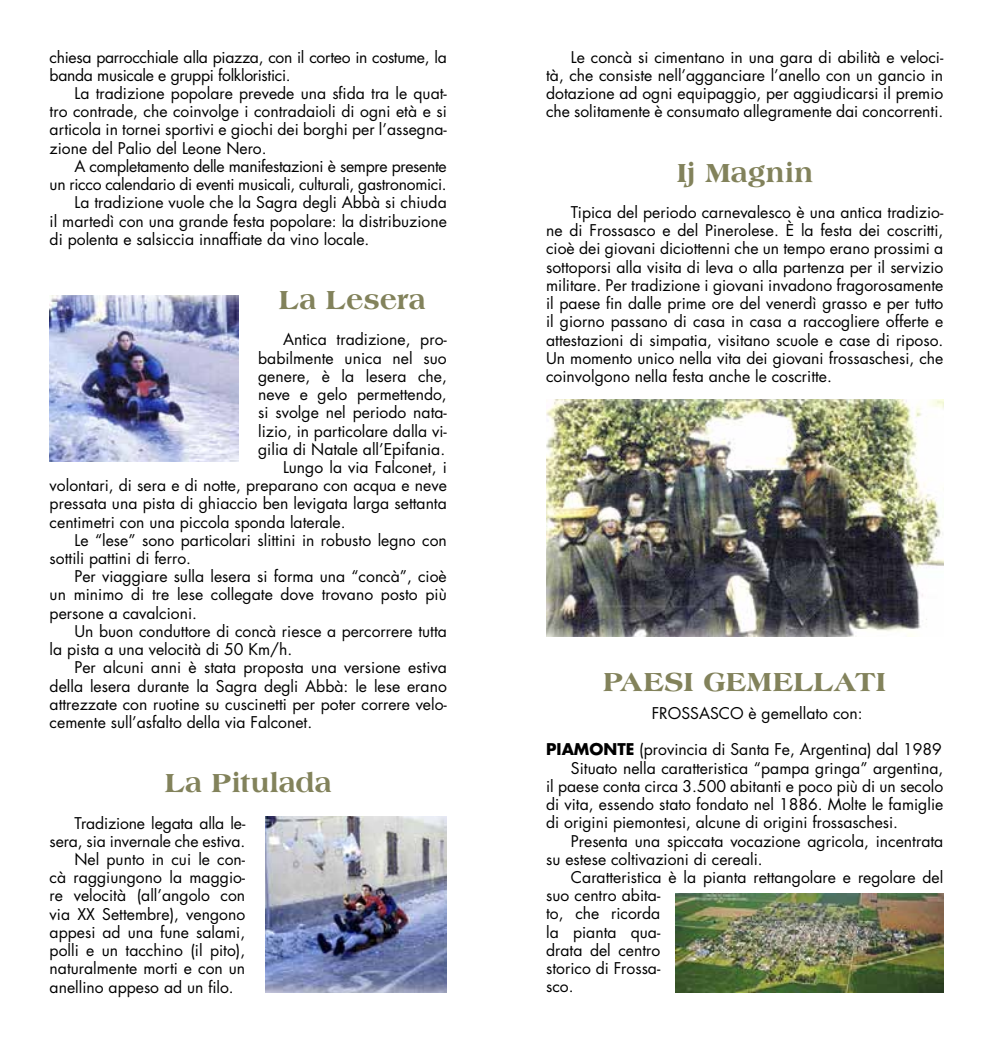
<style>
.page{position:relative;width:993px;height:1042px;background:#fff}
.page>*{position:absolute;margin:0;border:0;box-sizing:border-box;transform-origin:0 0}
.t1{font:800 28px "Americana Std";color:#82825b}
.t2{font:15.75px/18.2px "Futura Std";color:#000;text-align:justify}
.t3{font:15.75px/18.2px "Futura Std";letter-spacing:-.02em;color:#000}
.s1{font-weight:700}
</style>
<div class="page">
<img style="left:50px;top:296px;width:188px;height:165px">
<img style="left:265px;top:816px;width:181px;height:176px">
<img style="left:546px;top:399px;width:397px;height:237px">
<img style="left:675px;top:894px;width:268px;height:98px">
<p class="t3" style="left:50px;top:48px;width:398px">chiesa parrocchiale alla piazza, con il corteo in costume, la banda musicale e gruppi folkloristici.</p>
<p class="t2" style="left:50px;top:84px;width:398px;text-indent:25px">La tradizione popolare prevede una sfida tra le quat&shy;tro contrade, che coinvolge i contradaioli di ogni età e si articola in tornei sportivi e giochi dei borghi per l’assegna&shy;zione del Palio del Leone Nero.</p>
<p class="t3" style="left:74px;top:157px;width:374px">A completamento delle manifestazioni è sempre presente</p>
<p class="t3" style="left:50px;top:175px;width:398px">un ricco calendario di eventi musicali, culturali, gastronomici.</p>
<p class="t2" style="left:74px;top:194px;width:374px">La tradizione vuole che la Sagra degli Abbà si chiuda</p>
<p class="t2" style="left:50px;top:212px;width:398px">il martedì con una grande festa popolare: la distribuzione</p>
<p class="t2" style="left:50px;top:230px;width:321px">di polenta e salsiccia innaffiate da vino locale.</p>
<h1 class="t1" style="left:279px;top:283px;width:148px">La Lesera</h1>
<p class="t2" style="left:283px;top:331px;width:165px">Antica tradizione, pro-</p>
<p class="t2" style="left:258px;top:349px;width:190px">babilmente unica nel suo</p>
<p class="t2" style="left:258px;top:367px;width:190px">genere, è la lesera che,</p>
<p class="t2" style="left:258px;top:385px;width:190px">neve e gelo permettendo,</p>
<p class="t2" style="left:258px;top:404px;width:190px">si svolge nel periodo nata-</p>
<p class="t2" style="left:258px;top:422px;width:190px">lizio, in particolare dalla vi-</p>
<p class="t2" style="left:258px;top:440px;width:188px">gilia di Natale all’Epifania.</p>
<p class="t2" style="left:283px;top:458px;width:165px">Lungo la via Falconet, i</p>
<p class="t2" style="left:50px;top:476px;width:398px">volontari, di sera e di notte, preparano con acqua e neve</p>
<p class="t2" style="left:50px;top:495px;width:398px">pressata una pista di ghiaccio ben levigata larga settanta</p>
<p class="t2" style="left:50px;top:513px;width:297px">centimetri con una piccola sponda laterale.</p>
<p class="t2" style="left:74px;top:531px;width:374px">Le “lese” sono particolari slittini in robusto legno con</p>
<p class="t2" style="left:50px;top:549px;width:143px">sottili pattini di ferro.</p>
<p class="t2" style="left:74px;top:567px;width:374px">Per viaggiare sulla lesera si forma una “concà”, cioè</p>
<p class="t2" style="left:50px;top:586px;width:398px">un minimo di tre lese collegate dove trovano posto più</p>
<p class="t2" style="left:50px;top:604px;width:149px">persone a cavalcioni.</p>
<p class="t2" style="left:74px;top:622px;width:374px">Un buon conduttore di concà riesce a percorrere tutta</p>
<p class="t2" style="left:50px;top:640px;width:244px">la pista a una velocità di 50 Km/h.</p>
<p class="t2" style="left:74px;top:658px;width:374px">Per alcuni anni è stata proposta una versione estiva</p>
<p class="t2" style="left:50px;top:677px;width:398px">della lesera durante la Sagra degli Abbà: le lese erano</p>
<p class="t2" style="left:50px;top:695px;width:398px">attrezzate con ruotine su cuscinetti per poter correre velo-</p>
<p class="t2" style="left:50px;top:713px;width:264px">cemente sull’asfalto della via Falconet.</p>
<h1 class="t1" style="left:165px;top:766px;width:168px">La Pitulada</h1>
<p class="t2" style="left:74px;top:814px;width:172px">Tradizione legata alla le-</p>
<p class="t2" style="left:50px;top:832px;width:197px">sera, sia invernale che estiva.</p>
<p class="t2" style="left:74px;top:850px;width:172px">Nel punto in cui le con-</p>
<p class="t2" style="left:50px;top:868px;width:197px">cà raggiungono la maggio-</p>
<p class="t2" style="left:50px;top:887px;width:197px">re velocità (all’angolo con</p>
<p class="t2" style="left:50px;top:905px;width:197px">via XX Settembre), vengono</p>
<p class="t2" style="left:50px;top:923px;width:197px">appesi ad una fune salami,</p>
<p class="t2" style="left:50px;top:941px;width:197px">polli e un tacchino (il pito),</p>
<p class="t2" style="left:50px;top:959px;width:197px">naturalmente morti e con un</p>
<p class="t2" style="left:50px;top:978px;width:186px">anellino appeso ad un filo.</p>
<p class="t2" style="left:546px;top:48px;width:398px;text-indent:25px">Le concà si cimentano in una gara di abilità e veloci&shy;tà, che consiste nell’agganciare l’anello con un gancio in dotazione ad ogni equipaggio, per aggiudicarsi il premio che solitamente è consumato allegramente dai concorrenti.</p>
<h1 class="t1" style="left:676px;top:156px;width:138px">Ij Magnin</h1>
<p class="t2" style="left:546px;top:203px;width:398px;text-indent:25px">Tipica del periodo carnevalesco è una antica tradizio&shy;ne di Frossasco e del Pinerolese. È la festa dei coscritti, cioè dei giovani diciottenni che un tempo erano prossimi a sottoporsi alla visita di leva o alla partenza per il servizio militare. Per tradizione i giovani invadono fragorosamente il paese fin dalle prime ore del venerdì grasso e per tutto il giorno passano di casa in casa a raccogliere offerte e attestazioni di simpatia, visitano scuole e case di riposo.<br>Un momento unico nella vita dei giovani frossaschesi, che coinvolgono nella festa anche le coscritte.</p>
<h1 class="t1" style="left:603px;top:665px;width:285px">PAESI GEMELLATI</h1>
<p class="t2" style="left:651px;top:704px;width:212px">FROSSASCO è gemellato con:</p>
<p class="t2" style="left:546px;top:741px;width:397px"><span class="s1">PIAMONTE</span> (provincia di Santa Fe, Argentina) dal 1989</p>
<p class="t2" style="left:570px;top:759px;width:374px">Situato nella caratteristica “pampa gringa” argentina,</p>
<p class="t2" style="left:546px;top:777px;width:398px">il paese conta circa 3.500 abitanti e poco più di un secolo</p>
<p class="t2" style="left:546px;top:795px;width:398px">di vita, essendo stato fondato nel 1886. Molte le famiglie</p>
<p class="t2" style="left:546px;top:813px;width:353px">di origini piemontesi, alcune di origini frossaschesi.</p>
<p class="t2" style="left:570px;top:832px;width:374px">Presenta una spiccata vocazione agricola, incentrata</p>
<p class="t2" style="left:546px;top:850px;width:218px">su estese coltivazioni di cereali.</p>
<p class="t2" style="left:570px;top:868px;width:374px">Caratteristica è la pianta rettangolare e regolare del</p>
<p class="t2" style="left:546px;top:886px;width:116px">suo centro abita-</p>
<p class="t2" style="left:546px;top:904px;width:116px">to, che ricorda</p>
<p class="t2" style="left:546px;top:923px;width:116px">la pianta qua-</p>
<p class="t2" style="left:546px;top:941px;width:116px">drata del centro</p>
<p class="t2" style="left:546px;top:959px;width:116px">storico di Frossa-</p>
<p class="t2" style="left:546px;top:977px;width:29px">sco.</p>
</div>
